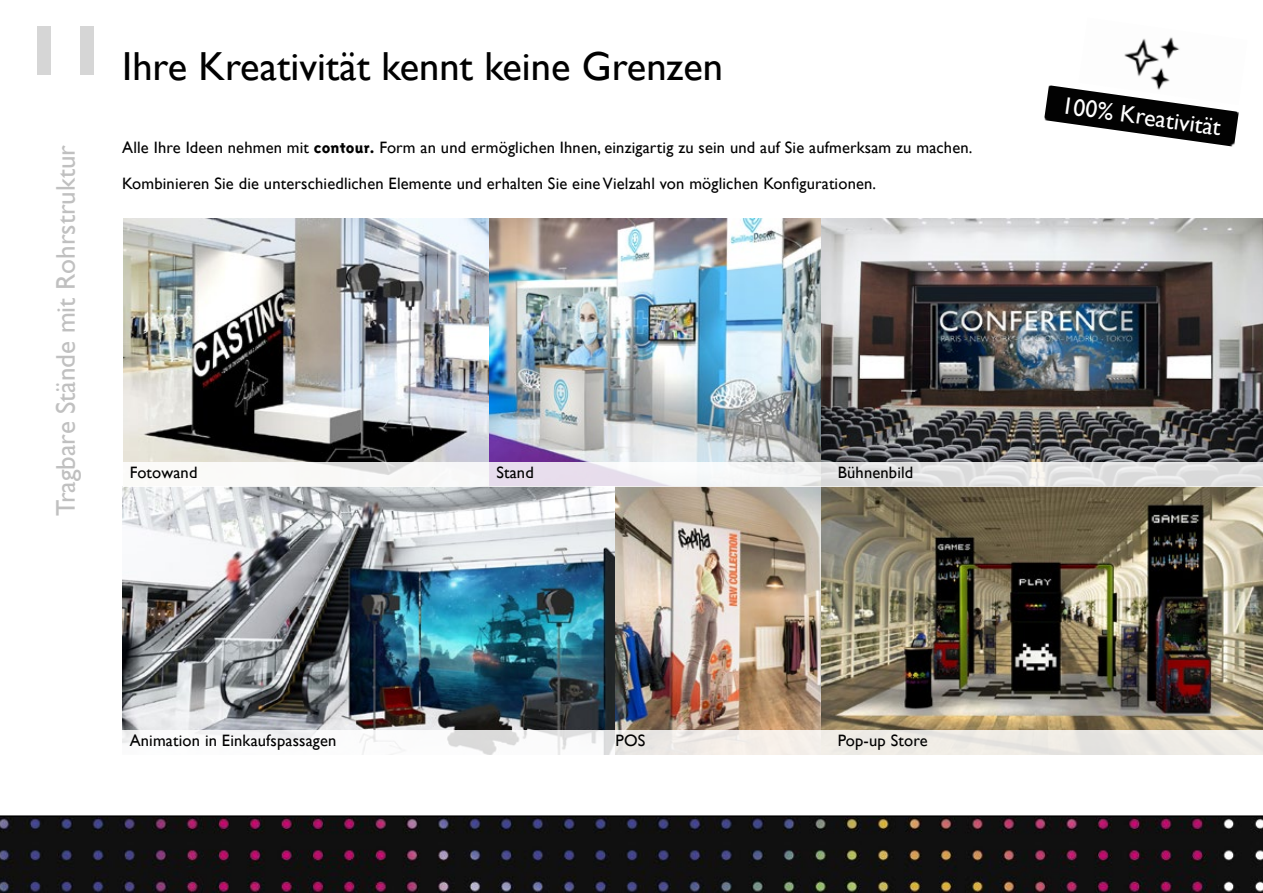
<style>
.page{position:relative;width:1263px;height:893px;background:#fff}
.page>*{position:absolute;margin:0;border:0;box-sizing:border-box;transform-origin:0 0}
.t1{font:40.5px "Gill Sans";color:#000}
.t2{font:27px "Gill Sans";color:#c0c0c0}
.t3{font:24px "Gill Sans";color:#fff}
.t4{font:16.5px/35.2px "Gill Sans";letter-spacing:.01em;color:#000}
.s1{font-weight:700;font-size:72px;color:#d6d6d6}
.s2{font-family:"Triplex Sans Extrab Lin"}
</style>
<div class="page">
<svg style="left:0;top:815px;width:1263px;height:78px;background:#1b161a"></svg>
<img style="left:122px;top:219px;width:1141px;height:511px">
<img style="left:1044px;top:85px;width:195px;height:62px">
<img style="left:1078px;top:37px;width:161px;height:68px">
<svg style="left:123px;top:462px;width:1140px;height:25px"></svg>
<svg style="left:122px;top:730px;width:1141px;height:25px;fill:#f1eee8"></svg>
<h1 class="t1" style="left:22px;top:42px;width:702px"><span class="s1">11</span> Ihre Kreativität kennt keine Grenzen</h1>
<h2 class="t2" style="left:50px;top:516px;width:373px;rotate:-90deg">Tragbare Stände mit Rohrstruktur</h2>
<p class="t4" style="left:122px;top:130px;width:852px">Alle Ihre Ideen nehmen mit <span class="s2">contour.</span> Form an und ermöglichen Ihnen, einzigartig zu sein und auf Sie aufmerksam zu machen.<br>Kombinieren Sie die unterschiedlichen Elemente und erhalten Sie eine Vielzahl von möglichen Konfigurationen.</p>
<p class="t4" style="left:130px;top:455px;width:69px">Fotowand</p>
<p class="t4" style="left:496px;top:455px;width:39px">Stand</p>
<p class="t4" style="left:838px;top:455px;width:77px">Bühnenbild</p>
<p class="t4" style="left:130px;top:722px;width:208px">Animation in Einkaufspassagen</p>
<p class="t4" style="left:615px;top:722px;width:31px">POS</p>
<p class="t4" style="left:838px;top:722px;width:91px">Pop-up Store</p>
<h3 class="t3" style="left:1064px;top:91px;width:162px;rotate:8deg">100% Kreativität</h3>
</div>
